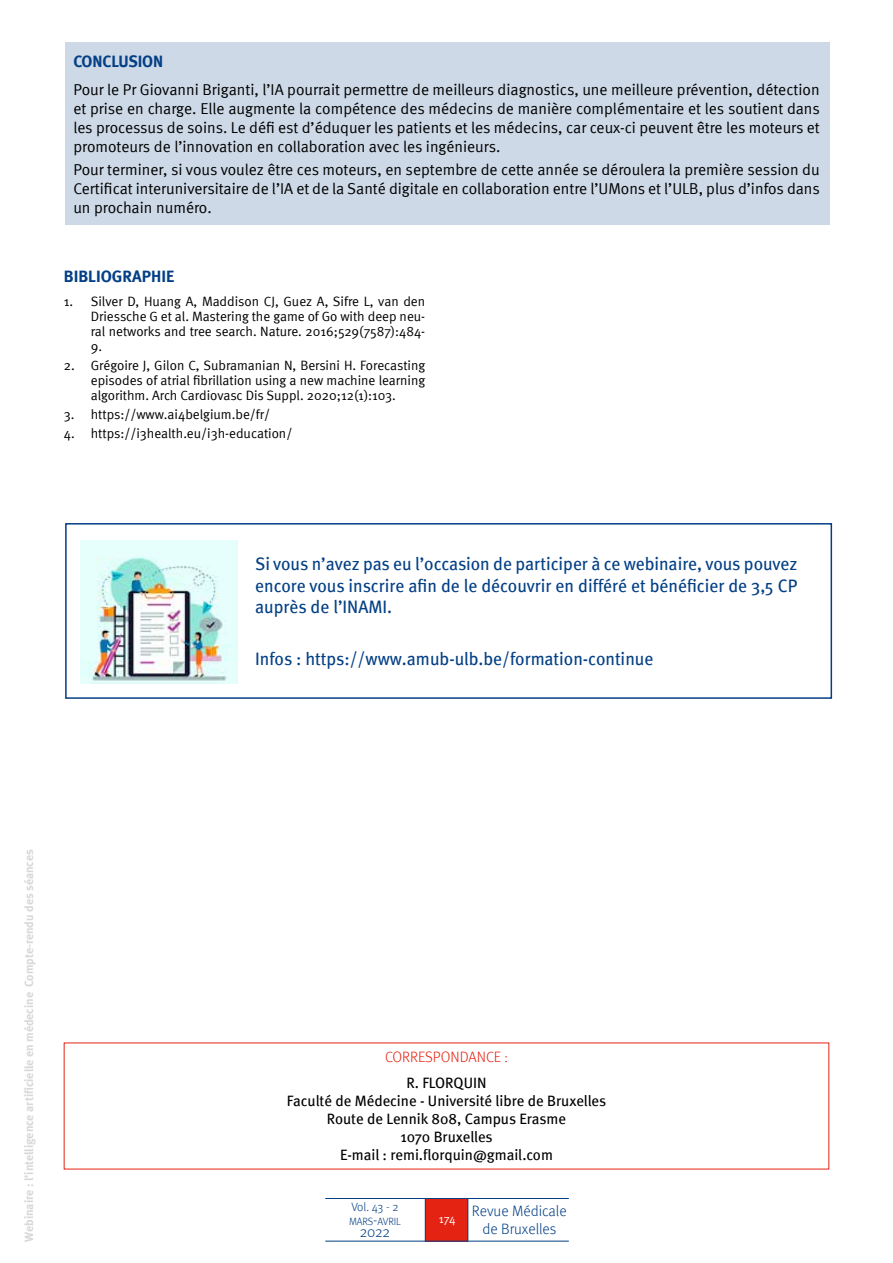
<style>
.page{position:relative;width:893px;height:1263px;background:#fff}
.page>*{position:absolute;margin:0;border:0;box-sizing:border-box;transform-origin:0 0}
.t1{font:18px/21.6px "Meta";color:#033f85;text-align:justify}
.t2{font:700 16.5px "Meta";color:#033f85}
.t3{font:15.75px/18.9px "Meta Normal";color:#000;text-align:justify}
.t4{font:15px/18px "Meta";color:#000;text-align:center}
.t5{font:300 15px/18px "Meta";color:#033f85;text-align:center}
.t6{font:300 15px "Meta";color:#e42313}
.t7{font:300 15px "Meta";color:#033f85}
.t8{font:13.5px/15px "Meta Normal";color:#000;text-align:justify}
.t9{font:700 12px "Meta";color:#d8d8d8}
.t10{font:300 12px "Meta";color:#033f85}
.t11{font:12px "Meta Normal";color:#fff}
.t12{font:300 10.5px "Meta";letter-spacing:-.015em;color:#033f85}
.s1{font-style:inherit}
.s2{font-size:15px}
</style>
<div class="page">
<div style="left:426px;top:1198px;width:42px;height:43px;background:#e42313"></div>
<hr style="left:325px;top:1241px;width:244px;height:1px;background:#033f85">
<hr style="left:467px;top:1198px;width:1px;height:43px;background:#033f85">
<hr style="left:425px;top:1198px;width:1px;height:43px;background:#033f85">
<hr style="left:325px;top:1198px;width:244px;height:1px;background:#033f85">
<div style="left:65px;top:43px;width:764px;height:182px;background:#cdd9e7"></div>
<img style="left:81px;top:541px;width:157px;height:142px">
<div style="left:65px;top:523px;width:767px;height:176px;border:2px solid #033f85"></div>
<p class="t2" style="left:73px;top:52px;width:91px">CONCLUSION</p>
<p class="t3" style="left:73px;top:80px;width:748px">Pour le Pr Giovanni Briganti, l’IA pourrait permettre de meilleurs diagnostics, une meilleure prévention, détection et prise en charge. Elle augmente la compétence des médecins de manière complémentaire et les soutient dans les processus de soins. Le défi est d’éduquer les patients et les médecins, car ceux-ci peuvent être les moteurs et promoteurs de l’innovation en collaboration avec les ingénieurs.</p>
<p class="t3" style="left:73px;top:160px;width:748px">Pour terminer, si vous voulez être ces moteurs, en septembre de cette année se déroulera la première session du Certificat interuniversitaire de l’IA et de la Santé digitale en collaboration entre l’UMons et l’ULB, plus d’infos dans un prochain numéro.</p>
<p class="t2" style="left:64px;top:267px;width:112px">BIBLIOGRAPHIE</p>
<p class="t8" style="left:91px;top:293px;width:336px;text-indent:-27px">1. Silver D, Huang A, Maddison CJ, Guez A, Sifre L, van den Driessche G et al. Mastering the game of Go with deep neu&shy;ral networks and tree search. Nature. 2016;529(7587):484- 9.</p>
<p class="t8" style="left:91px;top:358px;width:336px;text-indent:-27px">2. Grégoire J, Gilon C, Subramanian N, Bersini H. Forecasting episodes of atrial fibrillation using a new machine learning algorithm. Arch Cardiovasc Dis Suppl. 2020;12(1):103.</p>
<p class="t8" style="left:64px;top:407px;width:208px">3. https://www.ai4belgium.be/fr/</p>
<p class="t8" style="left:64px;top:426px;width:230px">4. https://i3health.eu/i3h-education/</p>
<p class="t1" style="left:255px;top:553px;width:544px">Si vous n’avez pas eu l’occasion de participer à ce webinaire, vous pouvez encore vous inscrire afin de le découvrir en différé et bénéficier de 3,5 CP auprès de l’INAMI.</p>
<p class="t1" style="left:255px;top:648px;width:400px">Infos : https://www.amub-ulb.be/formation-continue</p>
<p class="t9" style="left:22px;top:1241px;width:393px;rotate:-90deg">Webinaire : l’intelligence artificielle en médecine Compte-rendu des séances</p>
<p class="t6" style="left:385px;top:1048px;width:124px">CORRESPONDANCE :</p>
<p class="t4" style="left:287px;top:1074px;width:321px">R. FLORQUIN<br>Faculté de Médecine - Université libre de Bruxelles<br>Route de Lennik 808, Campus Erasme<br>1070 Bruxelles<br>E-mail : remi.florquin@gmail.com</p>
<p class="t10" style="left:351px;top:1200px;width:49px">Vol. 43 - 2</p>
<p class="t5" style="left:472px;top:1201px;width:96px"><span class="s1">R</span>evue Médicale de Bruxelles</p>
<p class="t11" style="left:439px;top:1211px;width:18px">174</p>
<p class="t12" style="left:349px;top:1215px;width:53px">MARS<span class="s2">-</span>AVRIL</p>
<p class="t7" style="left:360px;top:1223px;width:32px">2022</p>
</div>
